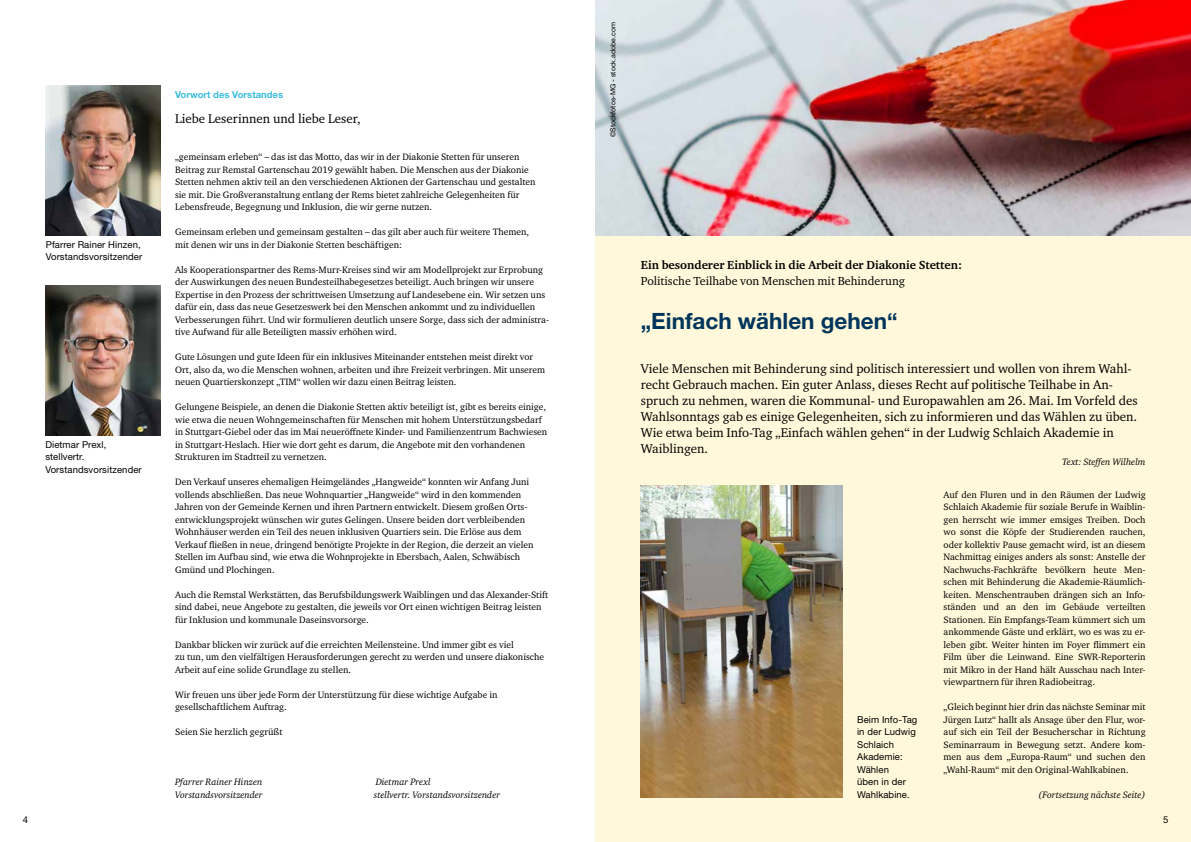
<style>
.page{position:relative;width:1191px;height:842px;background:#fff}
.page>*{position:absolute;margin:0;border:0;box-sizing:border-box;transform-origin:0 0}
.t1{font:700 22.5px "Helvetica Neue LT Std";color:#00355b}
.t2{font:13px/16px "Charter ITC Std";color:#000}
.t3{font:700 12px "Charter ITC Std";color:#000}
.t4{font:12px "Charter ITC Std";color:#000}
.t5{font:9.5px/12.5px "Charter ITC Std";color:#000}
.t6{font:9.5px/12.5px "Helvetica Neue LT Std";letter-spacing:.01em;color:#000}
.t7{font:italic 9.5px "Charter ITC Std";color:#000}
.t8{font:700 9.5px "Helvetica Neue LT Std";color:#39bcdc}
.t9{font:7px "Helvetica Neue LT Std";color:#000}
</style>
<div class="page">
<div style="left:595px;top:0;width:596px;height:842px;background:#fff8da"></div>
<img style="left:45px;top:85px;width:116px;height:150px">
<img style="left:45px;top:285px;width:116px;height:150px">
<img style="left:595px;top:0;width:596px;height:235px">
<img style="left:641px;top:485px;width:202px;height:313px">
<p class="t6" style="left:46px;top:238px;width:98px">Pfarrer Rainer Hinzen,<br>Vorstandsvorsitzender</p>
<p class="t6" style="left:45px;top:438px;width:98px">Dietmar Prexl, stellvertr.<br>Vorstandsvorsitzender</p>
<p class="t8" style="left:175px;top:88px;width:110px">Vorwort des Vorstandes</p>
<h2 class="t2" style="left:175px;top:110px;width:187px">Liebe Leserinnen und liebe Leser,</h2>
<p class="t5" style="left:175px;top:151px;width:362px">„gemeinsam erleben“ – das ist das Motto, das wir in der Diakonie Stetten für unseren Beitrag zur Remstal Gartenschau 2019 gewählt haben. Die Menschen aus der Diakonie Stetten nehmen aktiv teil an den verschiedenen Aktionen der Gartenschau und gestalten sie mit. Die Großveranstaltung entlang der Rems bietet zahlreiche Gelegenheiten für Lebensfreude, Begegnung und Inklusion, die wir gerne nutzen.</p>
<p class="t5" style="left:175px;top:226px;width:355px">Gemeinsam erleben und gemeinsam gestalten – das gilt aber auch für weitere Themen, mit denen wir uns in der Diakonie Stetten beschäftigen:</p>
<p class="t5" style="left:175px;top:263px;width:375px">Als Kooperationspartner des Rems-Murr-Kreises sind wir am Modellprojekt zur Erprobung der Auswirkungen des neuen Bundesteilhabegesetzes beteiligt. Auch bringen wir unsere Expertise in den Prozess der schrittweisen Umsetzung auf Landesebene ein. Wir setzen uns dafür ein, dass das neue Gesetzeswerk bei den Menschen ankommt und zu individuellen Verbesserungen führt. Und wir formulieren deutlich unsere Sorge, dass sich der administra&shy;tive Aufwand für alle Beteiligten massiv erhöhen wird.</p>
<p class="t5" style="left:175px;top:351px;width:371px">Gute Lösungen und gute Ideen für ein inklusives Miteinander entstehen meist direkt vor<br>Ort, also da, wo die Menschen wohnen, arbeiten und ihre Freizeit verbringen. Mit unserem neuen Quartierskonzept „TIM“ wollen wir dazu einen Beitrag leisten.</p>
<p class="t5" style="left:175px;top:401px;width:374px">Gelungene Beispiele, an denen die Diakonie Stetten aktiv beteiligt ist, gibt es bereits einige, wie etwa die neuen Wohngemeinschaften für Menschen mit hohem Unterstützungsbedarf in Stuttgart-Giebel oder das im Mai neueröffnete Kinder- und Familienzentrum Bachwiesen in Stuttgart-Heslach. Hier wie dort geht es darum, die Angebote mit den vorhandenen Strukturen im Stadtteil zu vernetzen.</p>
<p class="t5" style="left:175px;top:476px;width:360px">Den Verkauf unseres ehemaligen Heimgeländes „Hangweide“ konnten wir Anfang Juni vollends abschließen. Das neue Wohnquartier „Hangweide“ wird in den kommenden Jahren von der Gemeinde Kernen und ihren Partnern entwickelt. Diesem großen Orts&shy;entwicklungsprojekt wünschen wir gutes Gelingen. Unsere beiden dort verbleibenden Wohnhäuser werden ein Teil des neuen inklusiven Quartiers sein. Die Erlöse aus dem Verkauf fließen in neue, dringend benötigte Projekte in der Region, die derzeit an vielen Stellen im Aufbau sind, wie etwa die Wohnprojekte in Ebersbach, Aalen, Schwäbisch Gmünd und Plochingen.</p>
<p class="t5" style="left:175px;top:588px;width:375px">Auch die Remstal Werkstätten, das Berufsbildungswerk Waiblingen und das Alexander-Stift sind dabei, neue Angebote zu gestalten, die jeweils vor Ort einen wichtigen Beitrag leisten für Inklusion und kommunale Daseinsvorsorge.</p>
<p class="t5" style="left:175px;top:638px;width:370px">Dankbar blicken wir zurück auf die erreichten Meilensteine. Und immer gibt es viel<br>zu tun, um den vielfältigen Herausforderungen gerecht zu werden und unsere diakonische<br>Arbeit auf eine solide Grundlage zu stellen.</p>
<p class="t5" style="left:175px;top:688px;width:324px">Wir freuen uns über jede Form der Unterstützung für diese wichtige Aufgabe in gesellschaftlichem Auftrag.</p>
<p class="t5" style="left:175px;top:726px;width:109px">Seien Sie herzlich gegrüßt</p>
<p class="t7" style="left:175px;top:776px;width:89px">Pfarrer Rainer Hinzen</p>
<p class="t7" style="left:376px;top:776px;width:56px">Dietmar Prexl</p>
<p class="t7" style="left:175px;top:789px;width:89px">Vorstandsvorsitzender</p>
<p class="t7" style="left:374px;top:789px;width:128px">stellvertr. Vorstandsvorsitzender</p>
<p class="t9" style="left:609px;top:137px;width:116px;rotate:-90deg">©Stockfotos-MG - stock.adobe.com</p>
<p class="t3" style="left:641px;top:258px;width:323px">Ein besonderer Einblick in die Arbeit der Diakonie Stetten:</p>
<p class="t4" style="left:641px;top:273px;width:266px">Politische Teilhabe von Menschen mit Behinderung</p>
<h1 class="t1" style="left:641px;top:307px;width:258px">„Einfach wählen gehen“</h1>
<p class="t2" style="left:641px;top:360px;width:498px">Viele Menschen mit Behinderung sind politisch interessiert und wollen von ihrem Wahl&shy;recht Gebrauch machen. Ein guter Anlass, dieses Recht auf politische Teilhabe in An&shy;spruch zu nehmen, waren die Kommunal- und Europawahlen am 26. Mai. Im Vorfeld des Wahlsonntags gab es einige Gelegenheiten, sich zu informieren und das Wählen zu üben.<br>Wie etwa beim Info-Tag „Einfach wählen gehen“ in der Ludwig Schlaich Akademie in Waiblingen.</p>
<p class="t7" style="left:1062px;top:456px;width:85px">Text: Steffen Wilhelm</p>
<p class="t6" style="left:857px;top:713px;width:62px">Beim Info-Tag in der Ludwig<br>Schlaich<br>Akademie:<br>Wählen<br>üben in der<br>Wahlkabine.</p>
<p class="t5" style="left:943px;top:488px;width:203px;text-align:justify">Auf den Fluren und in den Räumen der Ludwig Schlaich Akademie für soziale Berufe in Waiblin&shy;gen herrscht wie immer emsiges Treiben. Doch wo sonst die Köpfe der Studierenden rauchen, oder kollektiv Pause gemacht wird, ist an diesem Nachmittag einiges anders als sonst: Anstelle der Nachwuchs-Fachkräfte bevölkern heute Men&shy;schen mit Behinderung die Akademie-Räumlich&shy;keiten. Menschentrauben drängen sich an Info&shy;ständen und an den im Gebäude verteilten Stationen. Ein Empfangs-Team kümmert sich um ankommende Gäste und erklärt, wo es was zu er&shy;leben gibt. Weiter hinten im Foyer flimmert ein Film über die Leinwand. Eine SWR-Reporterin mit Mikro in der Hand hält Ausschau nach Inter&shy;viewpartnern für ihren Radiobeitrag.</p>
<p class="t5" style="left:943px;top:701px;width:203px;text-align:justify">„Gleich beginnt hier drin das nächste Seminar mit Jürgen Lutz“ hallt als Ansage über den Flur, wor&shy;auf sich ein Teil der Besucherschar in Richtung Seminarraum in Bewegung setzt. Andere kom&shy;men aus dem „Europa-Raum“ und suchen den „Wahl-Raum“ mit den Original-Wahlkabinen.</p>
<p class="t7" style="left:1038px;top:789px;width:109px">(Fortsetzung nächste Seite)</p>
<p class="t6" style="left:23px;top:813px;width:7px">4</p>
<p class="t6" style="left:1163px;top:813px;width:7px">5</p>
</div>
